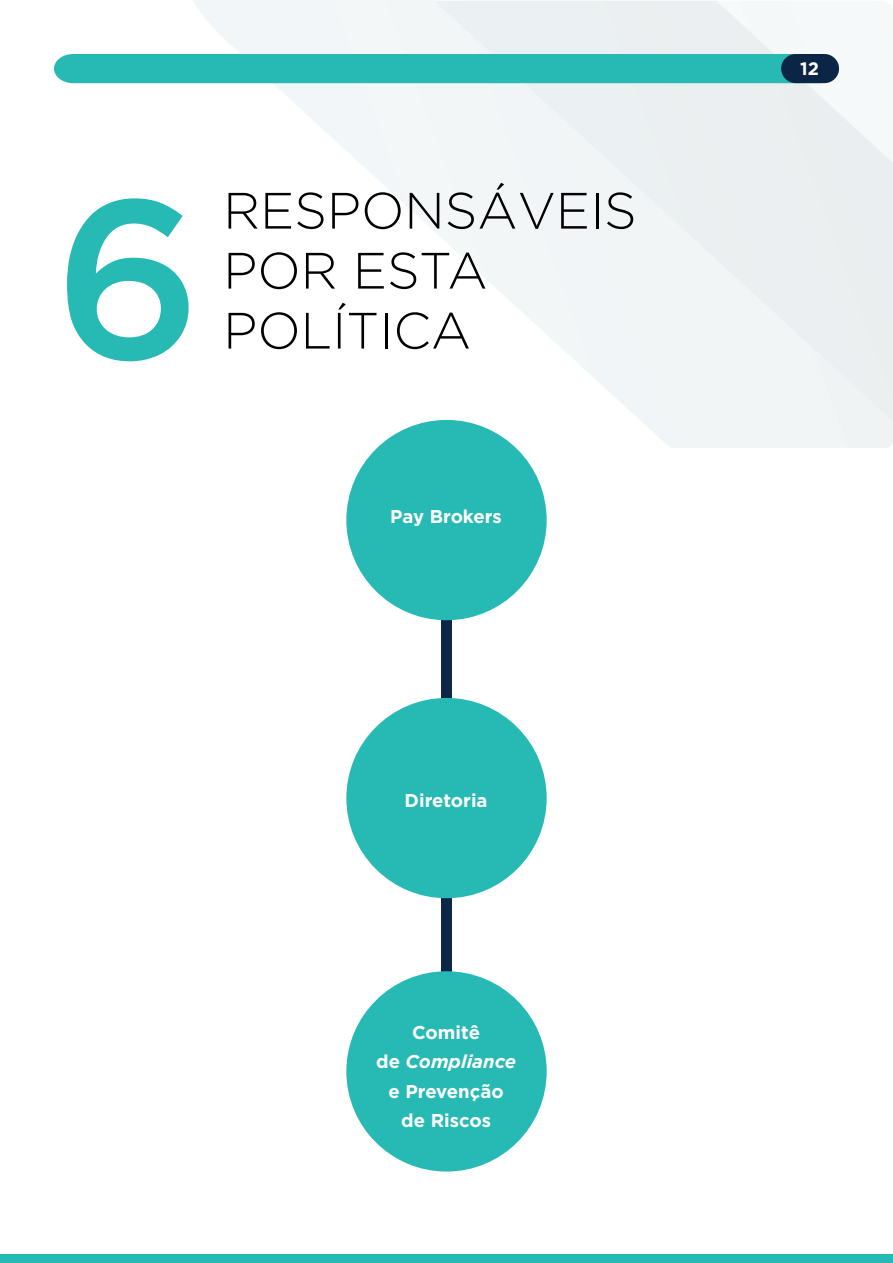
<style>
.page{position:relative;width:893px;height:1263px;background:#fff}
.page>*{position:absolute;margin:0;border:0;box-sizing:border-box;transform-origin:0 0}
.t1{font:500 225px "Gotham Pro";color:#27bab5}
.t2{font:300 51px/60px "Gotham";color:#000001}
.t3{font:700 18.6px/29.1px "Gotham Pro";color:#fff;text-align:center}
.t4{font:700 18px "Gotham";color:#fff}
.s1{font-style:italic}
</style>
<div class="page">
<div style="left:54px;top:54px;width:785px;height:29px;background:#27bab5"></div>
<div style="left:781px;top:54px;width:58px;height:29px;background:#0a2545;border-radius:15px"></div>
<div style="left:0;top:1254px;width:893px;height:9px;background:#27bab5"></div>
<div style="left:441px;top:565px;width:11px;height:515px;background:#0b2646"></div>
<div style="left:346px;top:420px;width:201px;height:200px;background:#27bab5;border-radius:50%"></div>
<div style="left:346px;top:698px;width:201px;height:200px;background:#27bab5;border-radius:50%"></div>
<div style="left:346px;top:971px;width:201px;height:200px;background:#27bab5;border-radius:50%"></div>
<h1 class="t1" style="left:54px;top:151px;width:149px">6</h1>
<h2 class="t2" style="left:223px;top:180px;width:415px">RESPONSÁVEIS<br>POR ESTA</h2>
<h2 class="t2" style="left:223px;top:300px;width:249px">POLÍTICA</h2>
<p class="t3" style="left:390px;top:501px;width:113px">Pay Brokers</p>
<p class="t3" style="left:405px;top:786px;width:85px">Diretoria</p>
<p class="t3" style="left:376px;top:1018px;width:141px">Comitê<br>de <span class="s1">Compliance </span>e Prevenção de Riscos</p>
<p class="t4" style="left:800px;top:58px;width:20px">12</p>
</div>
